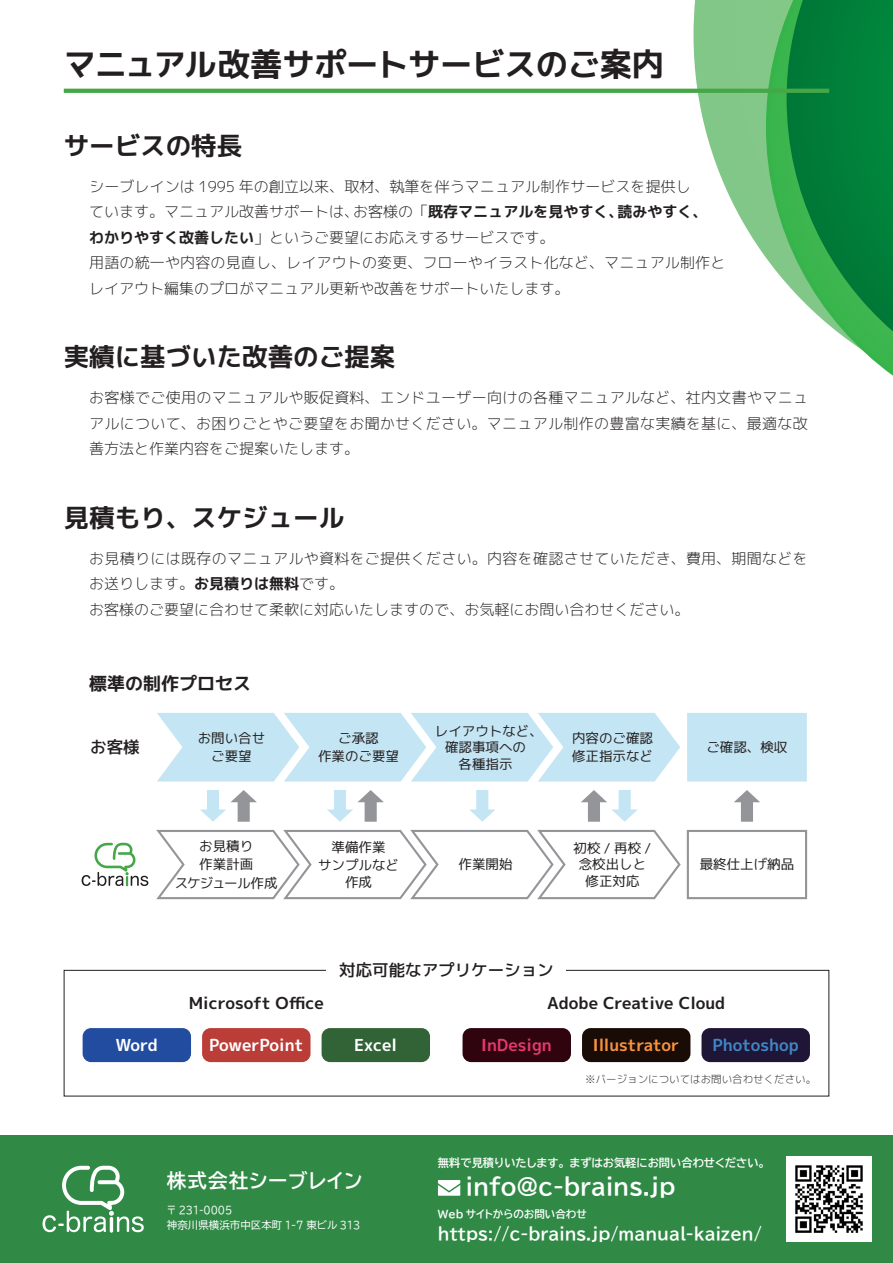
<style>
.page{position:relative;width:893px;height:1263px;background:#fff}
.page>*{position:absolute;margin:0;border:0;box-sizing:border-box;transform-origin:0 0}
.サービス案内_タイトル{font:32.25px "mplus 1 p bold";letter-spacing:-.01em;color:#231f20}
.サービス案内_見出し{font:25.5px "mplus 1 p bold";color:#231f20}
.t1{font:22.5px "BIZ UDP Gothic Bold";color:#fff}
.t2{font:19.5px "BIZ UDP Gothic Bold";letter-spacing:.06em;color:#fff}
.サービス案内_見出し2{font:18px "mplus 1 p bold";color:#231f20}
.t3{font:16.5px "BIZ UDP Gothic Bold";color:#fff}
.t4{font:16.5px "mplus 1 p bold";color:#231f20}
.t5{font:16.5px "mplus 1 p bold";letter-spacing:-.01em;color:#fff}
.t6{font:16.5px "mplus 1 p medium";color:#231f20}
.t7{font:16.5px "mplus 1 p bold";letter-spacing:-.005em;color:#f6923f}
.t8{font:16.5px "mplus 1 p bold";color:#4085c6}
.t9{font:16.5px "mplus 1 p bold";color:#e3386d}
.サービス案内_本文{font:15px/25.5px "mplus 1 p light";letter-spacing:.005em;color:#231f20}
.t10{font:13.5px/16.5px "mplus 1 p regular";color:#231f20;text-align:center}
.t11{font:13.5px "mplus 1 p regular";letter-spacing:-.05em;color:#231f20}
.t12{font:11.25px "BIZ UDP Gothic Bold";color:#fff}
.t13{font:10.5px "mplus 1 p light";color:#231f20}
.t14{font:10.5px "BIZ UDP Gothic";color:#fff}
.t15{font:10.5px "BIZ UDP Gothic Bold";color:#fff}
.t16{font:10.5px "BIZ UDP Gothic";color:#fff;scale:.9 1}
.s1{font-family:"Yu Gothic"}
.s2{font-family:"mplus 1 p bold"}
</style>
<div class="page">
<svg style="left:693px;top:0;width:73px;height:258px"></svg>
<svg style="left:766px;top:0;width:127px;height:376px"></svg>
<svg style="left:787px;top:0;width:106px;height:331px;background:#168e45"></svg>
<div style="left:64px;top:970px;width:765px;height:126px;border:1px solid #231f20"></div>
<div style="left:0;top:1135px;width:893px;height:128px;background:#308a46"></div>
<svg style="left:438px;top:1180px;width:22px;height:16px"></svg>
<img style="left:787px;top:1157px;width:85px;height:85px">
<hr style="left:110px;top:1217px;width:3px;height:16px;background:#fff;border-radius:2px">
<svg style="left:43px;top:1166px;width:101px;height:66px"></svg>
<div style="left:463px;top:1028px;width:108px;height:34px;background:#2f040f;border-radius:9px"></div>
<div style="left:582px;top:1028px;width:108px;height:34px;background:#190c06;border-radius:9px"></div>
<div style="left:701px;top:1028px;width:109px;height:34px;background:#1f1536;border-radius:9px"></div>
<div style="left:83px;top:1028px;width:108px;height:34px;background:#214ca0;border-radius:9px"></div>
<div style="left:202px;top:1028px;width:108px;height:34px;background:#bb3d38;border-radius:9px"></div>
<div style="left:322px;top:1028px;width:108px;height:34px;background:#316337;border-radius:9px"></div>
<div style="left:327px;top:962px;width:239px;height:16px;background:#fff"></div>
<svg style="left:64px;top:89px;width:765px;height:4px;background:#48a84b"></svg>
<svg style="left:157px;top:713px;width:523px;height:69px;background:#cae7f5"></svg>
<div style="left:687px;top:713px;width:120px;height:68px;background:#c4e5f4"></div>
<svg style="left:82px;top:843px;width:66px;height:43px"></svg>
<svg style="left:156px;top:829px;width:525px;height:71px"></svg>
<div style="left:687px;top:830px;width:120px;height:69px;border:2px solid #939598"></div>
<svg style="left:200px;top:790px;width:57px;height:32px"></svg>
<svg style="left:327px;top:790px;width:57px;height:32px"></svg>
<svg style="left:734px;top:790px;width:26px;height:32px"></svg>
<svg style="left:469px;top:790px;width:26px;height:32px"></svg>
<svg style="left:581px;top:790px;width:57px;height:32px"></svg>
<p class="サービス案内_タイトル" style="left:64px;top:42px;width:602px">マニュアル改善サポートサービスのご案内</p>
<p class="サービス案内_見出し" style="left:64px;top:127px;width:180px">サービスの特長</p>
<p class="サービス案内_本文" style="left:89px;top:173px;width:638px">シーブレインは 1995 年の創立以来、取材、執筆を伴うマニュアル<span class="s1">制作</span>サービスを提供し<br>ています。マニュアル改善サポートは、お客様の「<span class="s2">既存マニュアルを見やすく、読みやすく、わかりやすく改善したい</span>」というご要望にお応えするサービスです。<br>用語の統一や内容の見直し、レイアウトの変更、フローやイラスト化など、マニュアル制作とレイアウト編集のプロがマニュアル更新や改善をサポートいたします。</p>
<p class="サービス案内_見出し" style="left:64px;top:339px;width:333px">実績に基づいた改善のご提案</p>
<p class="サービス案内_本文" style="left:89px;top:385px;width:720px;text-align:justify">お客様でご使用のマニュアルや販促資料、エンドユーザー向けの各種マニュアルなど、社内文書やマニュアルについて、お困りごとやご要望をお聞かせください。マニュアル制作の豊富な実績を基に、最適な改善方法と作業内容をご提案いたします。</p>
<p class="サービス案内_見出し" style="left:64px;top:499px;width:282px">見積もり、スケジュール</p>
<p class="サービス案内_本文" style="left:89px;top:545px;width:720px">お見積りには既存のマニュアルや資料をご提供ください。内容を確認させていただき、費用、期間などをお送りします。<span class="s2">お見積りは無料</span>です。<br>お客様のご要望に合わせて柔軟に対応いたしますので、お気軽にお問い合わせください。</p>
<p class="サービス案内_見出し2" style="left:89px;top:670px;width:163px">標準の制作プロセス</p>
<p class="t6" style="left:90px;top:735px;width:51px">お客様</p>
<p class="t10" style="left:198px;top:729px;width:69px">お問い合せ</p>
<p class="t10" style="left:211px;top:748px;width:42px">ご要望</p>
<p class="t10" style="left:338px;top:729px;width:42px">ご承認</p>
<p class="t10" style="left:318px;top:748px;width:82px">作業のご要望</p>
<p class="t10" style="left:435px;top:722px;width:109px">レイアウトなど、確認事項への<br>各種指示</p>
<p class="t10" style="left:572px;top:729px;width:82px">内容のご確認</p>
<p class="t10" style="left:572px;top:748px;width:82px">修正指示など</p>
<p class="t10" style="left:706px;top:739px;width:82px">ご確認、検収</p>
<p class="t10" style="left:199px;top:837px;width:55px">お見積り</p>
<p class="t10" style="left:199px;top:856px;width:55px">作業計画</p>
<p class="t11" style="left:175px;top:873px;width:104px">スケジュール作成</p>
<p class="t10" style="left:332px;top:839px;width:55px">準備作業</p>
<p class="t10" style="left:318px;top:857px;width:82px">サンプルなど作成</p>
<p class="t10" style="left:458px;top:856px;width:55px">作業開始</p>
<p class="t10" style="left:574px;top:840px;width:79px">初校/再校/念校出しと修正対応</p>
<p class="t10" style="left:700px;top:856px;width:96px">最終仕上げ納品</p>
<p class="t6" style="left:339px;top:958px;width:216px">対応可能なアプリケーション</p>
<p class="t4" style="left:189px;top:991px;width:137px">Microsoft Office</p>
<p class="t4" style="left:547px;top:991px;width:179px">Adobe Creative Cloud</p>
<p class="t5" style="left:115px;top:1033px;width:44px">Word</p>
<p class="t5" style="left:209px;top:1033px;width:96px">PowerPoint</p>
<p class="t5" style="left:354px;top:1033px;width:44px">Excel</p>
<p class="t9" style="left:481px;top:1033px;width:72px">InDesign</p>
<p class="t7" style="left:593px;top:1033px;width:88px">Illustrator</p>
<p class="t8" style="left:712px;top:1033px;width:88px">Photoshop</p>
<p class="t2" style="left:167px;top:1171px;width:197px">株式会社シーブレイン</p>
<p class="t16" style="left:167px;top:1205px;width:74px">〒 231-0005</p>
<p class="t14" style="left:167px;top:1220px;width:195px">神奈川県横浜市中区本町 1-7 東ビル 313</p>
<p class="t13" style="left:585px;top:1072px;width:232px">※バージョンについてはお問い合わせください。</p>
<p class="t12" style="left:438px;top:1157px;width:329px">無料で見積りいたします。まずはお気軽にお問い合わせください。</p>
<p class="t1" style="left:466px;top:1175px;width:211px">info@c-brains.jp</p>
<p class="t15" style="left:438px;top:1209px;width:150px">Web サイトからのお問い合わせ</p>
<p class="t3" style="left:438px;top:1225px;width:326px">https://c-brains.jp/manual-kaizen/</p>
</div>
